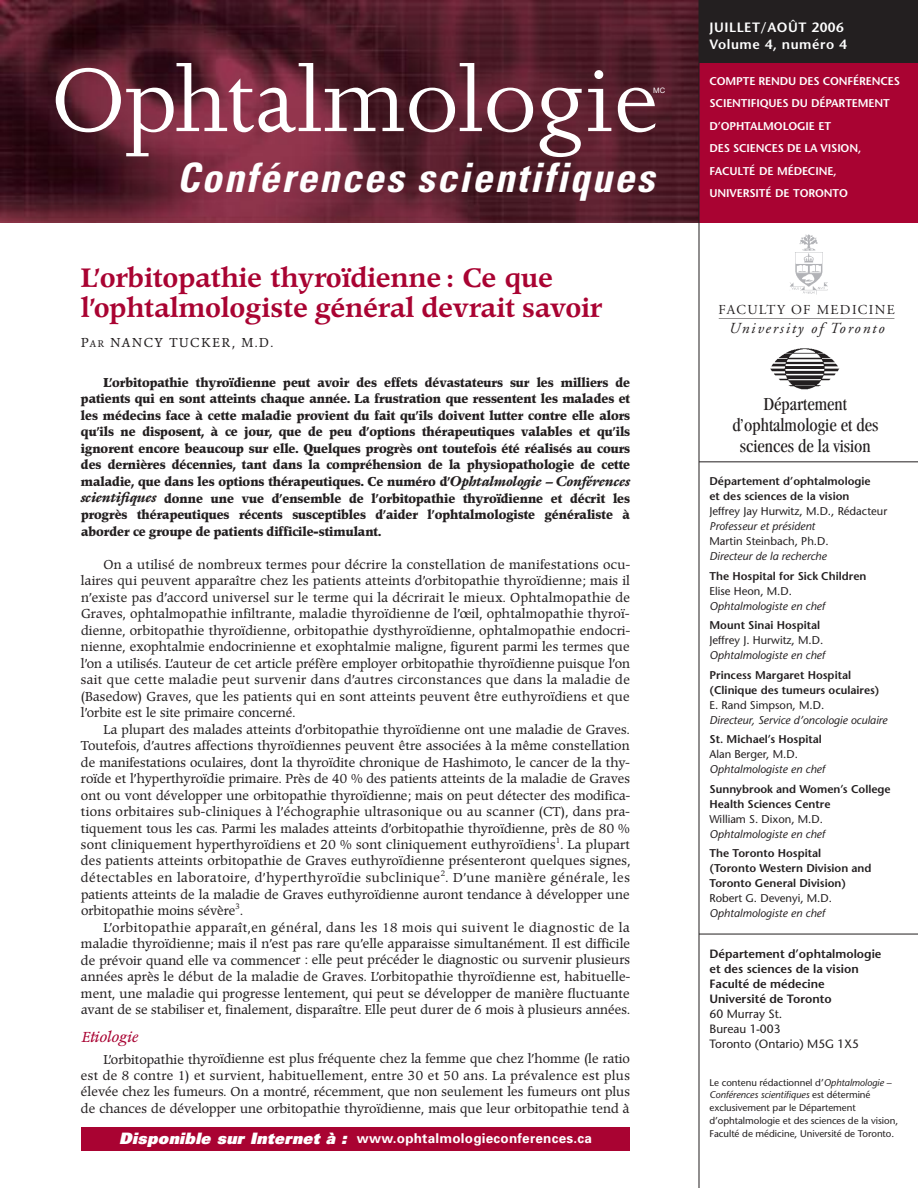
<style>
.page{position:relative;width:918px;height:1188px;background:#fff}
.page>*{position:absolute;margin:0;border:0;box-sizing:border-box;transform-origin:0 0}
.t1{font:103.5px "Joanna";color:#fff}
.t2{font:italic 700 condensed 40.5px "Univers";letter-spacing:.05em;color:#fff}
.t3{font:500 26.25px/30px "Poppl Pontifex BE";letter-spacing:.015em;color:#a90332}
.t4{font:condensed 18.75px/21px "Garamond";color:#231f20;text-align:center}
.t5{font:italic 15.3px "Adobe Garamond";letter-spacing:.12em;color:#231f20}
.t6{font:italic 14.25px "Poppl Pontifex BE";letter-spacing:.005em;color:#a90332}
.t7{font:13.65px "Adobe Garamond";letter-spacing:.1em;color:#231f20}
.t8{font:700 13.5px "Univers";letter-spacing:.015em;color:#fff}
.t9{font:600 13.5px/16.5px "Stone Sans";letter-spacing:.04em;color:#fff}
.t10{font:12.75px/16.5px "Poppl Pontifex BE";color:#231f20;text-align:justify}
.t11{font:700 12.75px/16.5px "Poppl Pontifex BE";color:#231f20;text-align:justify}
.t12{font:12.75px "Poppl Pontifex BE Regular SC";letter-spacing:.11em;color:#231f20}
.t13{font:600 12px/15px "Stone Sans";color:#231f20}
.t14{font:12px/15px "Stone Sans";color:#231f20}
.t15{font:600 11.25px/15px "Stone Sans";color:#231f20}
.t16{font:italic 11.25px "Stone Sans";color:#231f20}
.t17{font:11.25px "Stone Sans";color:#231f20}
.t18{font:600 11.25px/22.5px "Stone Sans";letter-spacing:-.01em;color:#fff}
.t19{font:9.75px/12.8px "Stone Sans";letter-spacing:-.005em;color:#231f20}
.t20{font:7.65px "Poppl Pontifex BE";color:#231f20}
.t21{font:7.5px "Helvetica Neue";color:#fff}
.s1{font-size:9.6px}
.s2{font-family:"Galliard";font-weight:900;font-style:italic;font-size:14.25px}
.s3{font-size:12.75px}
.s4{font-weight:900;font-style:italic;font-size:15.75px}
.s5{font-style:italic}
</style>
<div class="page">
<div style="left:696px;top:0;width:222px;height:223px;background:#a90332"></div>
<div style="left:696px;top:0;width:222px;height:63px;background:#231f20"></div>
<img style="left:0;top:0;width:699px;height:223px">
<img style="left:771px;top:349px;width:68px;height:40px">
<hr style="left:699px;top:934px;width:219px;height:1px;background:#231f20">
<hr style="left:699px;top:461px;width:219px;height:1px;background:#231f20">
<hr style="left:699px;top:0;width:1px;height:1188px;background:#231f20">
<img style="left:790px;top:234px;width:38px;height:60px">
<hr style="left:719px;top:318px;width:175px;height:1px;background:#231f20">
<div style="left:81px;top:1127px;width:549px;height:23px;background:#a90332"></div>
<h1 class="t1" style="left:52px;top:61px;width:607px">Ophtalmologie</h1>
<h2 class="t2" style="left:177px;top:163px;width:479px">Conférences scientifiques</h2>
<p class="t21" style="left:653px;top:87px;width:13px">MC</p>
<h3 class="t3" style="left:81px;top:265px;width:522px">L’orbitopathie thyroïdienne : Ce que l’ophtalmologiste général devrait savoir</h3>
<p class="t12" style="left:81px;top:338px;width:194px">P<span class="s1">AR</span> NANCY TUCKER, M.D.</p>
<p class="t11" style="left:81px;top:375px;width:551px;text-indent:23px">L’orbitopathie thyroïdienne peut avoir des effets dévastateurs sur les milliers de patients qui en sont atteints chaque année. La frustration que ressentent les malades et les médecins face à cette maladie provient du fait qu’ils doivent lutter contre elle alors qu’ils ne disposent, à ce jour, que de peu d’options thérapeutiques valables et qu’ils ignorent encore beaucoup sur elle. Quelques progrès ont toutefois été réalisés au cours des dernières décennies, tant dans la compréhension de la physiopathologie de cette maladie, que dans les options thérapeutiques. Ce numéro d’<span class="s2">Ophtalmologie – Conférences scientifiques</span> donne une vue d’ensemble de l’orbitopathie thyroïdienne et décrit les progrès thérapeutiques récents susceptibles d’aider l’ophtalmologiste généraliste à aborder ce groupe de patients difficile-stimulant.</p>
<p class="t10" style="left:81px;top:557px;width:551px;text-indent:23px">On a utilisé de nombreux termes pour décrire la constellation de manifestations ocu&shy;laires qui peuvent apparaître chez les patients atteints d’orbitopathie thyroïdienne; mais il n’existe pas d’accord universel sur le terme qui la décrirait le mieux. Ophtalmopathie de Graves, ophtalmopathie infiltrante, maladie thyroïdienne de l’œil, ophtalmopathie thyroï&shy;dienne, orbitopathie thyroïdienne, orbitopathie dysthyroïdienne, ophtalmopathie endocri&shy;nienne, exophtalmie endocrinienne et exophtalmie maligne, figurent parmi les termes que l’on a utilisés. L’auteur de cet article préfère employer orbitopathie thyroïdienne puisque l’on sait que cette maladie peut survenir dans d’autres circonstances que dans la maladie de (Basedow) Graves, que les patients qui en sont atteints peuvent être euthyroïdiens et que l’orbite est le site primaire concerné.</p>
<p class="t10" style="left:81px;top:722px;width:551px;text-indent:23px">La plupart des malades atteints d’orbitopathie thyroïdienne ont une maladie de Graves.<br>Toutefois, d’autres affections thyroïdiennes peuvent être associées à la même constellation de manifestations oculaires, dont la thyroïdite chronique de Hashimoto, le cancer de la thy&shy;roïde et l’hyperthyroïdie primaire. Près de 40 % des patients atteints de la maladie de Graves ont ou vont développer une orbitopathie thyroïdienne; mais on peut détecter des modifica&shy;tions orbitaires sub-cliniques à l’échographie ultrasonique ou au scanner (CT), dans pra&shy;tiquement tous les cas. Parmi les malades atteints d’orbitopathie thyroïdienne, près de 80 % sont cliniquement hyperthyroïdiens et 20 % sont cliniquement euthyroïdiens<sup>1</sup>. La plupart des patients atteints orbitopathie de Graves euthyroïdienne présenteront quelques signes, détectables en laboratoire, d’hyperthyroïdie subclinique<sup>2</sup>. D’une manière générale, les patients atteints de la maladie de Graves euthyroïdienne auront tendance à développer une orbitopathie moins sévère</p>
<p class="t20" style="left:236px;top:903px;width:9px">3<span class="s3">.</span></p>
<p class="t10" style="left:81px;top:920px;width:551px;text-indent:23px">L’orbitopathie apparaît,en général, dans les 18 mois qui suivent le diagnostic de la maladie thyroïdienne; mais il n’est pas rare qu’elle apparaisse simultanément. Il est difficile de prévoir quand elle va commencer : elle peut précéder le diagnostic ou survenir plusieurs années après le début de la maladie de Graves. L’orbitopathie thyroïdienne est, habituelle&shy;ment, une maladie qui progresse lentement, qui peut se développer de manière fluctuante avant de se stabiliser et, finalement, disparaître. Elle peut durer de 6 mois à plusieurs années.</p>
<p class="t6" style="left:81px;top:1030px;width:58px">Etiologie</p>
<p class="t10" style="left:81px;top:1052px;width:551px;text-indent:23px">L’orbitopathie thyroïdienne est plus fréquente chez la femme que chez l’homme (le ratio est de 8 contre 1) et survient, habituellement, entre 30 et 50 ans. La prévalence est plus élevée chez les fumeurs. On a montré, récemment, que non seulement les fumeurs ont plus de chances de développer une orbitopathie thyroïdienne, mais que leur orbitopathie tend à</p>
<p class="t8" style="left:119px;top:1133px;width:474px"><span class="s4">Disponible sur Internet à :</span> www.ophtalmologieconferences.ca</p>
<p class="t9" style="left:710px;top:21px;width:139px">JUILLET/AOÛT 2006<br>Volume 4, numéro 4</p>
<p class="t18" style="left:710px;top:71px;width:192px">COMPTE RENDU DES CONFÉRENCES<br>SCIENTIFIQUES DU DÉPARTEMENT<br>D’OPHTALMOLOGIE ET<br>DES SCIENCES DE LA VISION,<br>FACULTÉ DE MÉDECINE,<br>UNIVERSITÉ DE TORONTO</p>
<p class="t7" style="left:718px;top:304px;width:178px">FACULTY OF MEDICINE</p>
<p class="t5" style="left:729px;top:322px;width:157px">University of Toronto</p>
<h3 class="t4" style="left:732px;top:395px;width:147px">Département d’ophtalmologie et des sciences de la vision</h3>
<p class="t15" style="left:710px;top:475px;width:163px">Département d’ophtalmologie et des sciences de la vision</p>
<p class="t17" style="left:710px;top:507px;width:179px">Jeffrey Jay Hurwitz, M.D., Rédacteur</p>
<p class="t16" style="left:710px;top:522px;width:107px">Professeur et président</p>
<p class="t17" style="left:710px;top:537px;width:121px">Martin Steinbach, Ph.D.</p>
<p class="t16" style="left:710px;top:552px;width:119px">Directeur de la recherche</p>
<p class="t15" style="left:710px;top:570px;width:159px">The Hospital for Sick Children</p>
<p class="t17" style="left:710px;top:586px;width:84px">Elise Heon, M.D.</p>
<p class="t16" style="left:710px;top:601px;width:117px">Ophtalmologiste en chef</p>
<p class="t15" style="left:710px;top:619px;width:112px">Mount Sinai Hospital</p>
<p class="t17" style="left:710px;top:636px;width:115px">Jeffrey J. Hurwitz, M.D.</p>
<p class="t16" style="left:710px;top:651px;width:117px">Ophtalmologiste en chef</p>
<p class="t15" style="left:710px;top:669px;width:172px">Princess Margaret Hospital (Clinique des tumeurs oculaires)</p>
<p class="t17" style="left:710px;top:700px;width:116px">E. Rand Simpson, M.D.</p>
<p class="t16" style="left:710px;top:715px;width:180px">Directeur, Service d’oncologie oculaire</p>
<p class="t15" style="left:710px;top:733px;width:114px">St. Michael’s Hospital</p>
<p class="t17" style="left:710px;top:750px;width:90px">Alan Berger, M.D.</p>
<p class="t16" style="left:710px;top:765px;width:117px">Ophtalmologiste en chef</p>
<p class="t15" style="left:710px;top:783px;width:183px">Sunnybrook and Women’s College<br>Health Sciences Centre</p>
<p class="t17" style="left:710px;top:814px;width:115px">William S. Dixon, M.D.</p>
<p class="t16" style="left:710px;top:829px;width:117px">Ophtalmologiste en chef</p>
<p class="t15" style="left:710px;top:847px;width:164px">The Toronto Hospital<br>(Toronto Western Division and<br>Toronto General Division)</p>
<p class="t17" style="left:710px;top:894px;width:124px">Robert G. Devenyi, M.D.</p>
<p class="t16" style="left:710px;top:909px;width:117px">Ophtalmologiste en chef</p>
<p class="t13" style="left:710px;top:948px;width:174px">Département d’ophtalmologie et des sciences de la vision<br>Faculté de médecine<br>Université de Toronto</p>
<p class="t14" style="left:710px;top:1008px;width:151px">60 Murray St.<br>Bureau 1-003<br>Toronto (Ontario) M5G 1X5</p>
<p class="t19" style="left:710px;top:1077px;width:190px">Le contenu rédactionnel d’<span class="s5">Ophtalmologie – Conférences scientifiques</span> est déterminé exclusivement par le Département d’ophtalmologie et des sciences de la vision, Faculté de médicine, Université de Toronto.</p>
</div>
